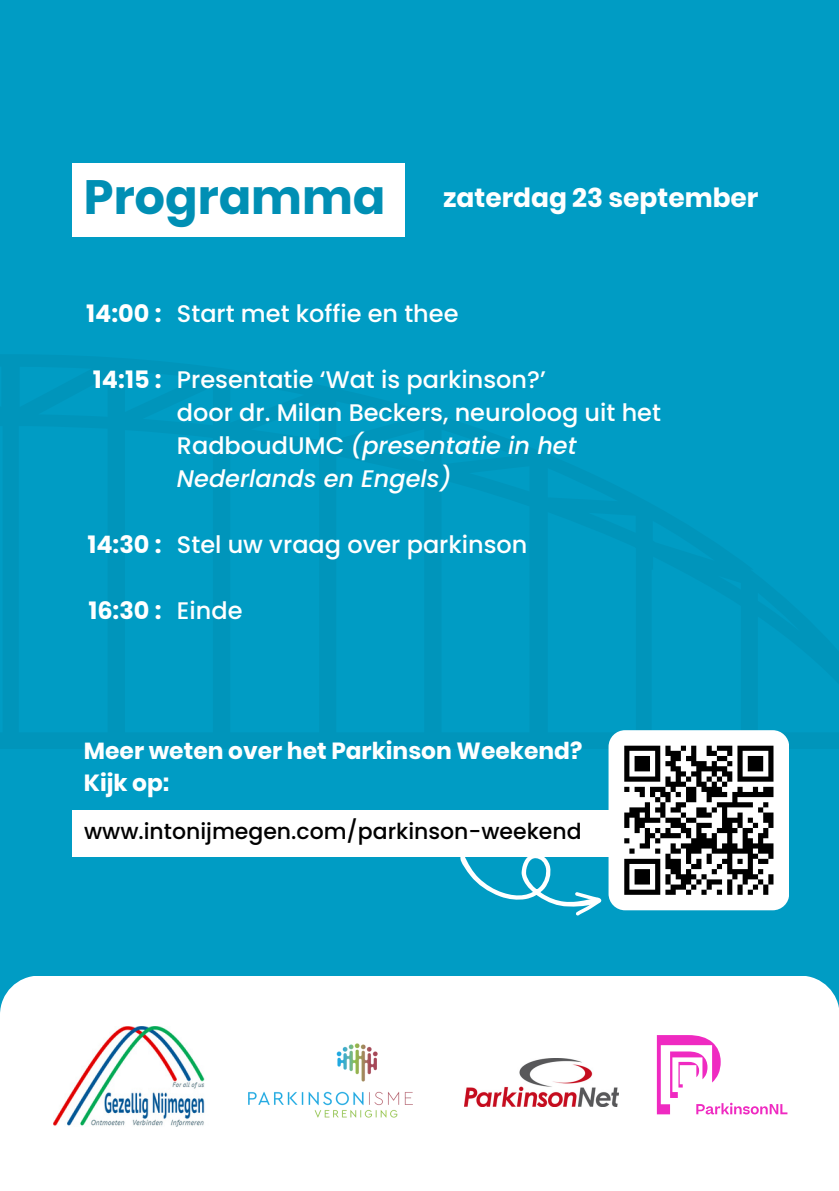
<style>
.page{position:relative;width:839px;height:1191px;background:#fff}
.page>*{position:absolute;margin:0;border:0;box-sizing:border-box;transform-origin:0 0}
.t1{font:700 48px "Poppins";color:#008fb4}
.t2{font:700 26.4px "Poppins";color:#fff}
.t3{font:500 24px/33px "Poppins";color:#fff}
.t4{font:700 24px "Poppins";color:#fff}
.t5{font:700 23.4px "Poppins";color:#fff}
.t6{font:500 22px "Poppins";color:#000}
.s1{font-style:italic}
</style>
<div class="page">
<div style="left:0;top:0;width:838px;height:1191px;background:#009cc4"></div>
<div style="left:0;top:976px;width:838px;height:215px;background:#fff"></div>
<div style="left:73px;top:163px;width:332px;height:74px;background:#fff"></div>
<svg style="left:72px;top:732px;width:717px;height:184px"></svg>
<img style="left:248px;top:1043px;width:165px;height:75px">
<img style="left:465px;top:1059px;width:153px;height:48px">
<svg style="left:656px;top:1035px;width:131px;height:79px"></svg>
<img style="left:53px;top:1026px;width:152px;height:101px">
<p class="t1" style="left:84px;top:164px;width:303px">Programma</p>
<p class="t2" style="left:443px;top:179px;width:316px">zaterdag 23 september</p>
<p class="t4" style="left:86px;top:296px;width:77px">14:00 :</p>
<p class="t3" style="left:177px;top:297px;width:283px">Start met koffie en thee</p>
<p class="t4" style="left:93px;top:362px;width:70px">14:15 :</p>
<p class="t3" style="left:177px;top:363px;width:370px">Presentatie ‘Wat is parkinson?’</p>
<p class="t3" style="left:177px;top:396px;width:485px">door dr. Milan Beckers, neuroloog uit het<br>RadboudUMC <span class="s1">(presentatie in het<br>Nederlands en Engels)</span></p>
<p class="t4" style="left:87px;top:527px;width:76px">14:30 :</p>
<p class="t3" style="left:177px;top:528px;width:352px">Stel uw vraag over parkinson</p>
<p class="t4" style="left:88px;top:593px;width:75px">16:30 :</p>
<p class="t3" style="left:177px;top:594px;width:67px">Einde</p>
<p class="t5" style="left:84px;top:734px;width:499px">Meer weten over het Parkinson Weekend?</p>
<p class="t5" style="left:84px;top:767px;width:87px">Kijk op:</p>
<p class="t6" style="left:84px;top:816px;width:499px">www.intonijmegen.com/parkinson-weekend</p>
</div>
